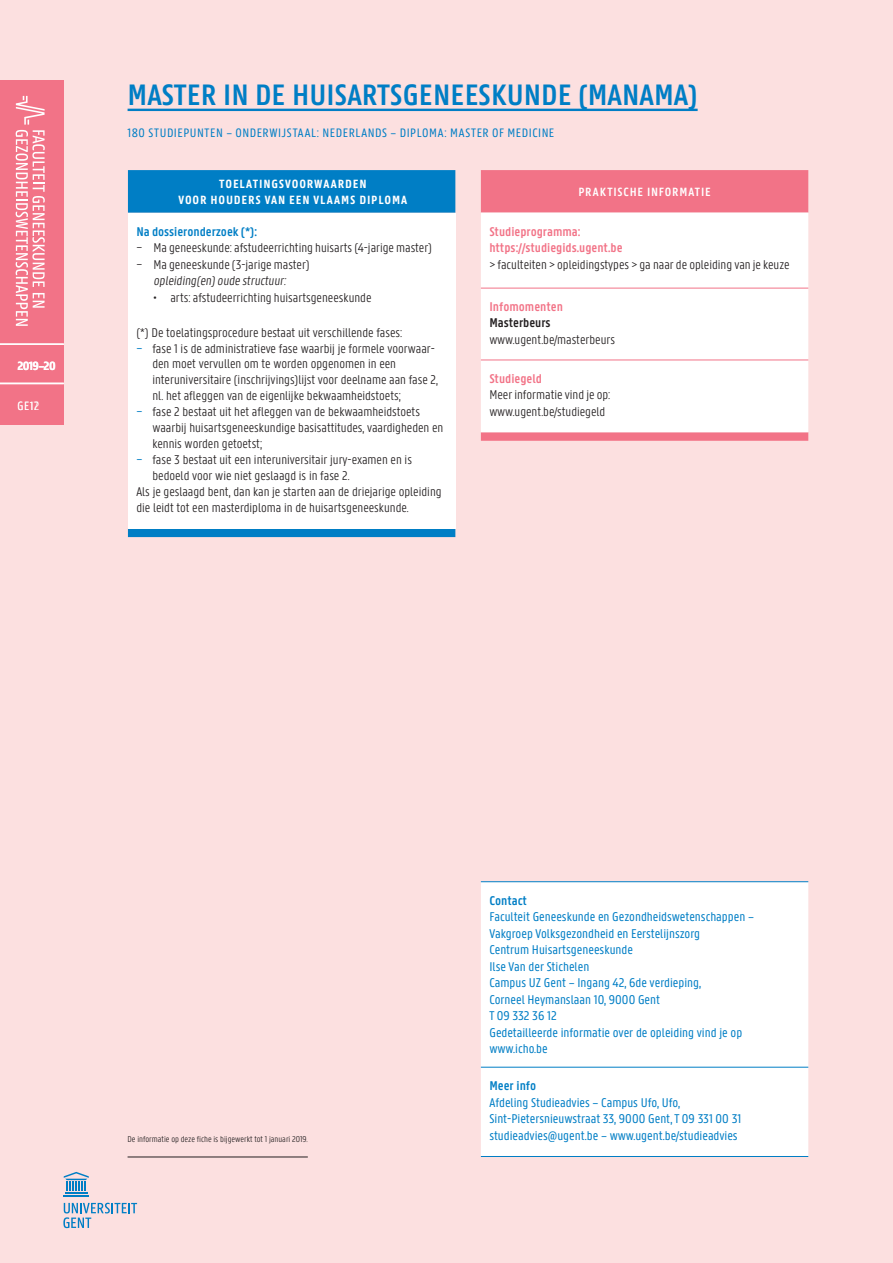
<style>
.page{position:relative;width:893px;height:1263px;background:#fce0e0}
.page>*{position:absolute;margin:0;border:0;box-sizing:border-box;transform-origin:0 0}
.t1{font:600 31.5px "Panno Text";color:#007ec5}
.t2{font:300 13.5px/16.5px "Panno Text";color:#231f20}
.t3{font:13.5px/16.5px "Panno Text";color:#007ec5}
.t4{font:600 13.5px/16.5px "Panno Text";color:#f27387}
.t5{font:600 13.5px "Panno Text";color:#007ec5}
.t6{font:600 13.5px "Panno Text";color:#231f20}
.t7{font:13.05px "Panno Text";letter-spacing:.04em;color:#007ec5}
.t8{font:700 12.75px/15.8px "Panno Text";letter-spacing:.06em;color:#fff;text-align:center}
.t9{font:600 12.75px "Panno Text";letter-spacing:.06em;color:#fff}
.t10{font:300 12.75px "Panno Text";color:#fff}
.t11{font:300 9px "Panno Text";color:#231f20}
.s1{font-weight:400;color:#007ec5}
</style>
<div class="page">
<hr style="left:65px;top:1192px;width:22px;height:2px;background:#007ec5">
<hr style="left:64px;top:1195px;width:25px;height:2px;background:#007ec5">
<svg style="left:64px;top:1172px;width:25px;height:19px"></svg>
<svg style="left:63px;top:1203px;width:74px;height:25px"></svg>
<div style="left:0;top:80px;width:64px;height:344px;background:#f27387"></div>
<svg style="left:16px;top:96px;width:29px;height:230px"></svg>
<hr style="left:0;top:343px;width:64px;height:2px;background:#fff">
<hr style="left:0;top:383px;width:64px;height:1px;background:#fff">
<div style="left:128px;top:170px;width:327px;height:367px;background:#007ec5"></div>
<div style="left:128px;top:213px;width:327px;height:316px;background:#fff"></div>
<svg style="left:481px;top:170px;width:327px;height:271px;background:#f27689"></svg>
<div style="left:481px;top:213px;width:327px;height:219px;background:#fff"></div>
<hr style="left:481px;top:288px;width:327px;height:1px;background:#f27387">
<hr style="left:481px;top:360px;width:327px;height:1px;background:#f27387">
<div style="left:481px;top:882px;width:327px;height:274px;background:#fff"></div>
<hr style="left:481px;top:1067px;width:327px;height:1px;background:#007ec5">
<hr style="left:481px;top:881px;width:327px;height:1px;background:#007ec5">
<hr style="left:481px;top:1156px;width:327px;height:1px;background:#007ec5">
<hr style="left:128px;top:109px;width:570px;height:2px;background:#007ec5">
<hr style="left:128px;top:1157px;width:180px;height:1px;background:#231f20">
<p class="t8" style="left:17px;top:358px;width:40px">2019–20</p>
<p class="t10" style="left:17px;top:399px;width:23px">GE12</p>
<p class="t10" style="left:34px;top:399px;width:7px">7</p>
<h1 class="t1" style="left:128px;top:77px;width:572px">MASTER IN DE HUISARTSGENEESKUNDE (MANAMA)</h1>
<p class="t7" style="left:128px;top:126px;width:428px">180 STUDIEPUNTEN – ONDERWIJSTAAL: NEDERLANDS – DIPLOMA: MASTER OF MEDICINE</p>
<p class="t8" style="left:179px;top:176px;width:230px">TOELATINGSVOORWAARDEN<br>VOOR HOUDERS VAN EEN VLAAMS DIPLOMA</p>
<p class="t5" style="left:136px;top:224px;width:122px">Na dossieronderzoek (*):</p>
<p class="t2" style="left:136px;top:240px;width:297px">− Ma geneeskunde: afstudeerrichting huisarts (4-jarige master)</p>
<p class="t2" style="left:136px;top:256px;width:175px">− Ma geneeskunde (3-jarige master)</p>
<p class="t2" style="left:153px;top:273px;width:136px">opleiding(en)oude structuur:</p>
<p class="t2" style="left:153px;top:289px;width:220px">• arts: afstudeerrichting huisartsgeneeskunde</p>
<p class="t2" style="left:136px;top:324px;width:267px">(*) De toelatingsprocedure bestaat uit verschillende fases:</p>
<p class="t2" style="left:136px;top:340px;width:300px"><span class="s1">−</span> fase 1 is de administratieve fase waarbij je formele voorwaar-</p>
<p class="t2" style="left:152px;top:356px;width:245px">den moet vervullen om te worden opgenomen in een</p>
<p class="t2" style="left:152px;top:372px;width:287px">interuniversitaire (inschrijvings)lijst voor deelname aan fase 2,</p>
<p class="t2" style="left:152px;top:388px;width:250px">nl. het afleggen van de eigenlijke bekwaamheidstoets;</p>
<p class="t2" style="left:136px;top:404px;width:285px"><span class="s1">−</span> fase 2 bestaat uit het afleggen van de bekwaamheidstoets</p>
<p class="t2" style="left:152px;top:420px;width:293px">waarbij huisartsgeneeskundige basisattitudes, vaardigheden en</p>
<p class="t2" style="left:152px;top:436px;width:111px">kennis worden getoetst;</p>
<p class="t2" style="left:136px;top:452px;width:277px"><span class="s1">−</span> fase 3 bestaat uit een interuniversitair jury-examen en is</p>
<p class="t2" style="left:152px;top:468px;width:199px">bedoeld voor wie niet geslaagd is in fase 2.</p>
<p class="t2" style="left:136px;top:484px;width:307px">Als je geslaagd bent, dan kan je starten aan de driejarige opleiding</p>
<p class="t2" style="left:136px;top:500px;width:274px">die leidt tot een masterdiploma in de huisartsgeneeskunde.</p>
<p class="t9" style="left:578px;top:185px;width:134px">PRAKTISCHE INFORMATIE</p>
<p class="t4" style="left:489px;top:223px;width:135px">Studieprogramma: https://studiegids.ugent.be</p>
<p class="t2" style="left:489px;top:256px;width:302px">&gt; faculteiten &gt; opleidingstypes &gt; ga naar de opleiding van je keuze</p>
<p class="t4" style="left:489px;top:298px;width:75px">Infomomenten</p>
<p class="t6" style="left:489px;top:315px;width:63px">Masterbeurs</p>
<p class="t2" style="left:489px;top:332px;width:127px">www.ugent.be/masterbeurs</p>
<p class="t4" style="left:489px;top:370px;width:54px">Studiegeld</p>
<p class="t2" style="left:489px;top:387px;width:123px">Meer informatie vind je op: www.ugent.be/studiegeld</p>
<p class="t11" style="left:128px;top:1134px;width:182px">De informatie op deze fiche is bijgewerkt tot 1 januari 2019.</p>
<p class="t5" style="left:489px;top:893px;width:39px">Contact</p>
<p class="t3" style="left:489px;top:909px;width:266px">Faculteit Geneeskunde en Gezondheidswetenschappen – Vakgroep Volksgezondheid en Eerstelijnszorg<br>Centrum Huisartsgeneeskunde<br>Ilse Van der Stichelen<br>Campus UZ Gent – Ingang 42, 6de verdieping,<br>Corneel Heymanslaan 10, 9000 Gent<br>T 09 332 36 12<br>Gedetailleerde informatie over de opleiding vind je op www.icho.be</p>
<p class="t5" style="left:489px;top:1078px;width:48px">Meer info</p>
<p class="t3" style="left:489px;top:1094px;width:253px">Afdeling Studieadvies – Campus Ufo, Ufo,<br>Sint-Pietersnieuwstraat 33, 9000 Gent, T 09 331 00 31 studieadvies@ugent.be – www.ugent.be/studieadvies</p>
</div>
